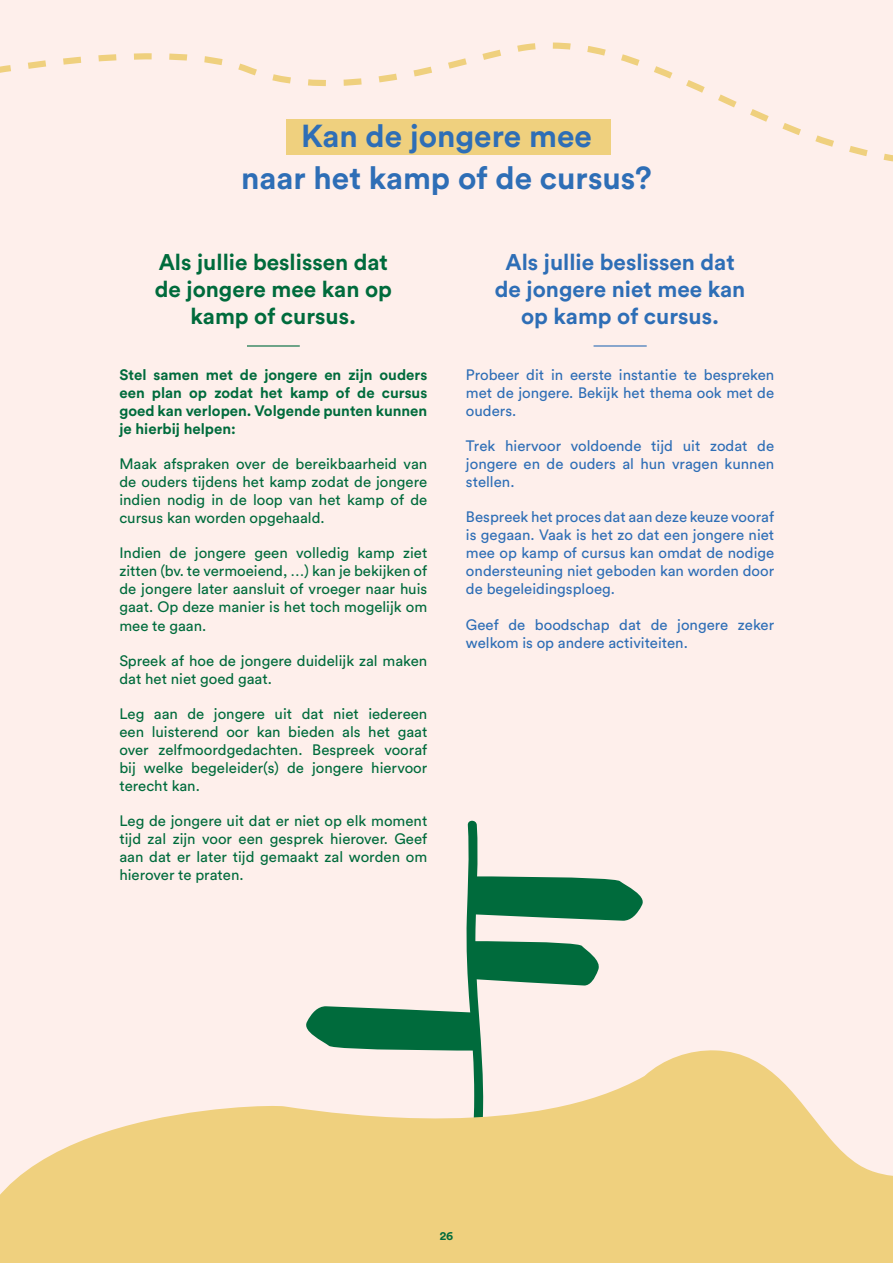
<style>
.page{position:relative;width:893px;height:1263px;background:#feefeb}
.page>*{position:absolute;margin:0;border:0;box-sizing:border-box;transform-origin:0 0}
.t1{font:700 31.5px/42px "Circular Std";color:#2e6eb6;text-align:center}
.t2{font:700 22.5px/27px "Circular Std";color:#2e6eb6;text-align:center}
.t3{font:700 22.5px/27px "Circular Std";color:#006b3c;text-align:center}
.t4{font:15px/18px "Circular Std";color:#006b3c;text-align:justify}
.t5{font:15px/18px "Circular Std";color:#2e6eb6;text-align:justify}
.t6{font:700 15px/18px "Circular Std";color:#006b3c;text-align:justify}
.t7{font:700 12px "Circular Std";color:#006b3c}
</style>
<div class="page">
<svg style="left:0;top:42px;width:893px;height:120px"></svg>
<div style="left:286px;top:119px;width:325px;height:36px;background:#efd07e"></div>
<hr style="left:247px;top:345px;width:53px;height:2px;background:#006b3c">
<hr style="left:594px;top:345px;width:53px;height:2px;background:#2e6eb6">
<svg style="left:306px;top:820px;width:337px;height:229px"></svg>
<svg style="left:0;top:1049px;width:893px;height:214px;fill:#efd07e"></svg>
<h1 class="t1" style="left:241px;top:114px;width:412px">Kan de jongere mee<br>naar het kamp of de cursus?</h1>
<h2 class="t3" style="left:155px;top:248px;width:239px">Als jullie beslissen dat de jongere mee kan op kamp of cursus.</h2>
<p class="t6" style="left:119px;top:366px;width:309px">Stel samen met de jongere en zijn ouders een plan op zodat het kamp of de cursus goed kan verlopen. Volgende punten kunnen je hierbij helpen:</p>
<p class="t4" style="left:119px;top:455px;width:309px">Maak afspraken over de bereikbaarheid van de ouders tijdens het kamp zodat de jongere indien nodig in de loop van het kamp of de cursus kan worden opgehaald.</p>
<p class="t4" style="left:119px;top:544px;width:309px">Indien de jongere geen volledig kamp ziet zitten (bv. te vermoeiend, …) kan je bekijken of de jongere later aansluit of vroeger naar huis gaat. Op deze manier is het toch mogelijk om mee te gaan.</p>
<p class="t4" style="left:119px;top:651px;width:309px">Spreek af hoe de jongere duidelijk zal maken dat het niet goed gaat.</p>
<p class="t4" style="left:119px;top:704px;width:309px">Leg aan de jongere uit dat niet iedereen een luisterend oor kan bieden als het gaat over zelfmoordgedachten. Bespreek vooraf bij welke begeleider(s) de jongere hiervoor terecht kan.</p>
<p class="t4" style="left:119px;top:811px;width:309px">Leg de jongere uit dat er niet op elk moment tijd zal zijn voor een gesprek hierover. Geef aan dat er later tijd gemaakt zal worden om hierover te praten.</p>
<h2 class="t2" style="left:495px;top:248px;width:252px">Als jullie beslissen dat de jongere niet mee kan op kamp of cursus.</h2>
<p class="t5" style="left:466px;top:366px;width:310px">Probeer dit in eerste instantie te bespreken met de jongere. Bekijk het thema ook met de ouders.</p>
<p class="t5" style="left:466px;top:437px;width:310px">Trek hiervoor voldoende tijd uit zodat de jongere en de ouders al hun vragen kunnen stellen.</p>
<p class="t5" style="left:466px;top:508px;width:310px">Bespreek het proces dat aan deze keuze vooraf is gegaan. Vaak is het zo dat een jongere niet mee op kamp of cursus kan omdat de nodige ondersteuning niet geboden kan worden door de begeleidingsploeg.</p>
<p class="t5" style="left:466px;top:615px;width:310px">Geef de boodschap dat de jongere zeker welkom is op andere activiteiten.</p>
<p class="t7" style="left:440px;top:1228px;width:15px">26</p>
</div>
